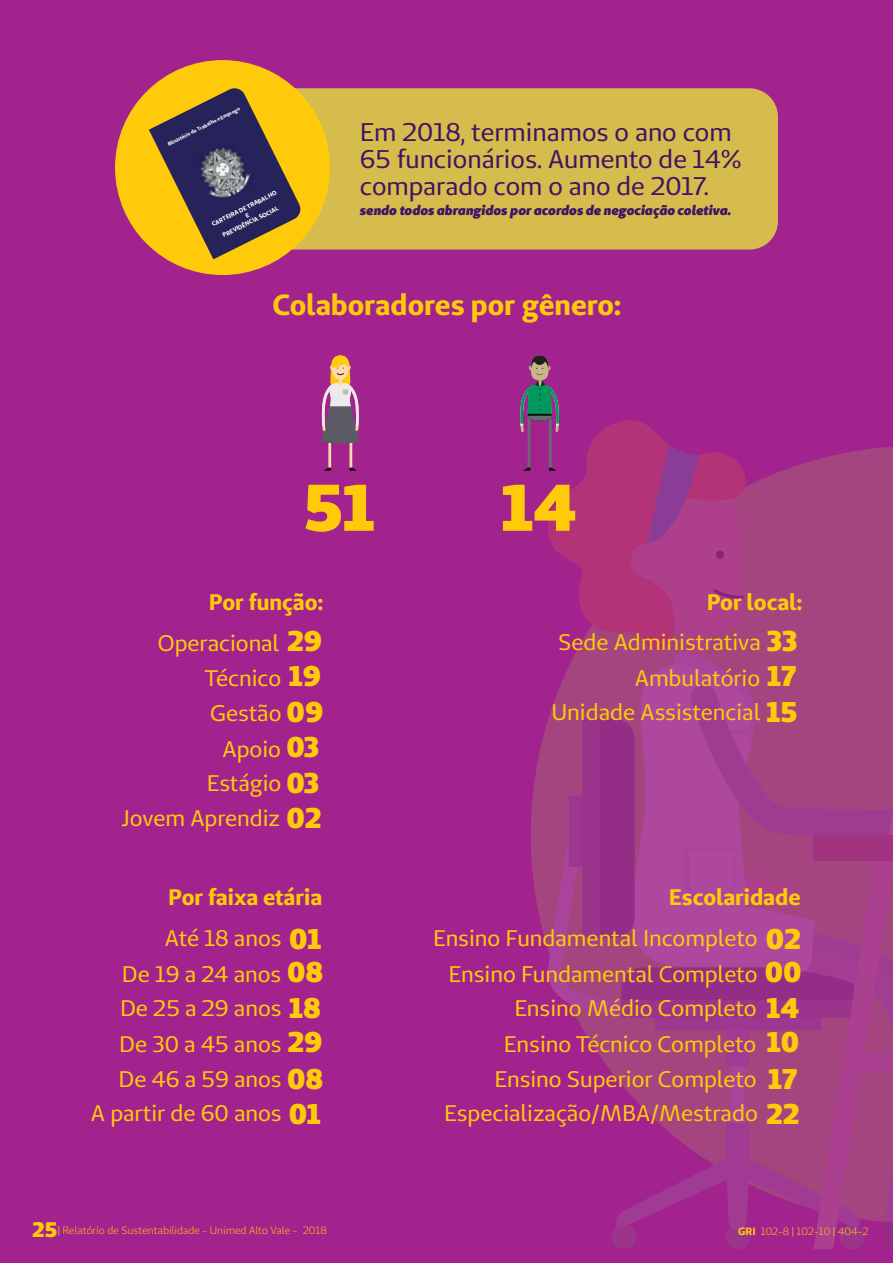
<style>
.page{position:relative;width:893px;height:1263px;background:#a2238e}
.page>*{position:absolute;margin:0;border:0;box-sizing:border-box;transform-origin:0 0}
.t1{font:900 65.85px "Unimed Sans";color:#feca0a}
.t2{font:700 28.95px "Unimed Sans";color:#feca0a}
.t3{font:900 28.5px/35.1px "Unimed Sans";color:#feca0a}
.t4{font:25.5px/27px "Unimed Sans";color:#411464}
.t5{font:22.5px/35.4px "Unimed Sans";color:#feca0a}
.t6{font:700 22.5px/41.1px "Unimed Sans";color:#feca0a}
.t7{font:italic 900 13.5px "Unimed Sans";color:#411464}
.t8{font:10.5px "Unimed Sans";color:#feca0a}
.t9{font:700 6.15px/7.4px "Unimed Sans";color:#fff;text-align:center}
.t10{font:700 5.25px "Unimed Sans";color:#fff}
.s1{font-weight:700}
.s2{font-weight:400}
.s3{font-weight:900;font-size:21px}
</style>
<div class="page">
<svg style="left:531px;top:447px;width:362px;height:498px;fill:#a44580"></svg>
<svg style="left:547px;top:651px;width:346px;height:598px"></svg>
<div style="left:813px;top:835px;width:80px;height:25px;background:#a23381"></div>
<div style="left:850px;top:1053px;width:43px;height:20px;background:#ab3f90"></div>
<div style="left:569px;top:796px;width:18px;height:70px;background:#9e378f"></div>
<div style="left:584px;top:718px;width:51px;height:220px;background:#932d85;border-radius:20px"></div>
<div style="left:582px;top:718px;width:18px;height:220px;background:#9b358c"></div>
<svg style="left:548px;top:420px;width:213px;height:237px"></svg>
<svg style="left:629px;top:445px;width:124px;height:193px;background:#a93a85"></svg>
<hr style="left:549px;top:414px;width:3px;height:55px;background:#686a72">
<hr style="left:528px;top:414px;width:2px;height:55px;background:#686a72">
<svg style="left:549px;top:468px;width:7px;height:3px"></svg>
<svg style="left:523px;top:468px;width:7px;height:3px"></svg>
<svg style="left:520px;top:355px;width:39px;height:77px"></svg>
<hr style="left:350px;top:413px;width:2px;height:56px;background:#fed9aa">
<svg style="left:350px;top:468px;width:7px;height:3px"></svg>
<hr style="left:328px;top:413px;width:3px;height:56px;background:#fed9aa">
<svg style="left:321px;top:356px;width:38px;height:87px"></svg>
<svg style="left:324px;top:468px;width:7px;height:3px"></svg>
<div style="left:302px;top:88px;width:476px;height:162px;background:#d6bc4d"></div>
<div style="left:115px;top:60px;width:215px;height:215px;background:#feca0a;border-radius:50%"></div>
<svg style="left:149px;top:87px;width:153px;height:172px"></svg>
<img style="left:193px;top:140px;width:63px;height:65px">
<p class="t10" style="left:166px;top:141px;width:82px;rotate:-26deg">Ministério do Trabalho e Emprego</p>
<p class="t9" style="left:210px;top:221px;width:73px;rotate:-26deg">CARTEIRA DE TRABALHO<br>E<br>PREVIDÊNCIA SOCIAL</p>
<p class="t4" style="left:360px;top:118px;width:383px">Em 2018, terminamos o ano com<br>65 funcionários. Aumento de 14% comparado com o ano de 2017.</p>
<p class="t7" style="left:360px;top:201px;width:373px">sendo todos abrangidos por acordos de negociação coletiva.</p>
<p class="t2" style="left:273px;top:286px;width:350px">Colaboradores por gênero:</p>
<p class="t1" style="left:304px;top:463px;width:72px">51</p>
<p class="t1" style="left:502px;top:463px;width:76px">14</p>
<p class="t5" style="left:158px;top:581px;width:167px;line-height:41.1px;text-indent:51px"><span class="s1">Por função:<br></span>Operacional</p>
<p class="t5" style="left:205px;top:660px;width:78px;text-align:right">Técnico<br>Gestão<br>Apoio</p>
<p class="t3" style="left:287px;top:623px;width:38px;text-align:justify">29<br>19<br>09<br>03</p>
<p class="t3" style="left:287px;top:765px;width:36px;line-height:34.5px">03<br>02</p>
<p class="t5" style="left:207px;top:765px;width:76px">Estágio</p>
<p class="t5" style="left:122px;top:800px;width:160px">Jovem Aprendiz</p>
<p class="t5" style="left:558px;top:581px;width:245px;line-height:40.8px;text-indent:149px"><span class="s1">Por local:<br></span>Sede Administrativa</p>
<p class="t5" style="left:551px;top:660px;width:211px;line-height:34.8px;text-align:right">Ambulatório<br>Unidade Assistencial</p>
<p class="t3" style="left:767px;top:622px;width:32px;text-align:justify">33<br>17<br>15</p>
<p class="t6" style="left:165px;top:876px;width:159px">Por faixa etária<br><span class="s2">Até 18 anos</span></p>
<p class="t5" style="left:119px;top:956px;width:164px;text-align:justify">De 19 a 24 anos De 25 a 29 anos De 30 a 45 anos</p>
<p class="t3" style="left:287px;top:922px;width:38px;line-height:32.5px">01<br>08</p>
<p class="t3" style="left:288px;top:990px;width:36px;line-height:34.3px">18<br>29</p>
<p class="t3" style="left:287px;top:1061px;width:38px;line-height:34.5px">08<br>01</p>
<p class="t5" style="left:118px;top:1061px;width:165px">De 46 a 59 anos</p>
<p class="t5" style="left:91px;top:1095px;width:192px">A partir de 60 anos</p>
<p class="t5" style="left:433px;top:876px;width:369px;line-height:41.1px;text-indent:236px"><span class="s1">Escolaridade<br></span>Ensino Fundamental Incompleto</p>
<p class="t5" style="left:449px;top:955px;width:310px;text-align:right">Ensino Fundamental Completo<br>Ensino Médio Completo<br>Ensino Técnico Completo</p>
<p class="t3" style="left:765px;top:922px;width:38px;line-height:32.5px">02<br>00</p>
<p class="t3" style="left:767px;top:990px;width:34px;line-height:34.3px">14<br>10</p>
<p class="t3" style="left:766px;top:1061px;width:35px;line-height:34.5px">17<br>22</p>
<p class="t5" style="left:494px;top:1061px;width:264px">Ensino Superior Completo</p>
<p class="t5" style="left:444px;top:1095px;width:315px">Especialização/MBA/Mestrado</p>
<p class="t8" style="left:33px;top:1223px;width:296px"><span class="s3">25</span>| Relatório de Sustentabilidade - Unimed Alto Vale - 2018</p>
<p class="t8" style="left:738px;top:1224px;width:132px"><span class="s1">GRI</span> 102-8 | 102-10 | 404-2</p>
</div>
